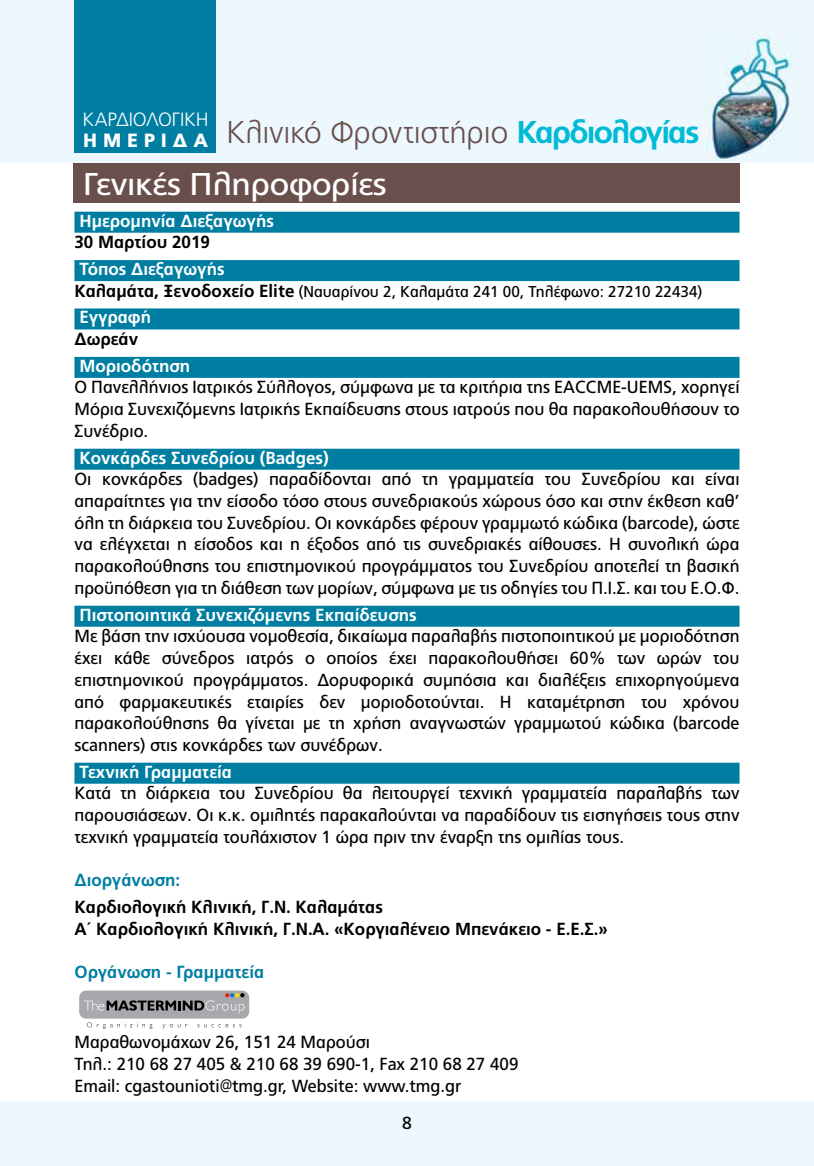
<style>
.page{position:relative;width:814px;height:1166px;background:#fff}
.page>*{position:absolute;margin:0;border:0;box-sizing:border-box;transform-origin:0 0}
.t1{font:300 31.5px "PF Catalog";letter-spacing:-.005em;color:#6a504d}
.t2{font:31.5px "PF Catalog";letter-spacing:-.01em;color:#fff;scale:1.06 1}
.t3{font:300 19.25px "PF Catalog";letter-spacing:-.01em;color:#fff}
.t4{font:900 19.25px "PF Catalog";letter-spacing:.285em;color:#fff}
.t5{font:17.5px/21.7px "PF Catalog";color:#000;text-align:justify}
.t6{font:700 17.5px "PF Catalog";color:#fff}
.t7{font:700 17.5px/21.7px "PF Catalog";color:#000}
.t8{font:700 17.5px "PF Catalog";color:#007ea2}
.t9{font:15.75px "PF Catalog";color:#000}
.s1{font-weight:700;color:#00bad6}
.s2{font-weight:700;font-size:17.5px}
</style>
<div class="page">
<div style="left:0;top:0;width:814px;height:162px;background:#ecf8fe"></div>
<div style="left:0;top:1101px;width:814px;height:65px;background:#ecf8fe"></div>
<img style="left:706px;top:34px;width:86px;height:125px">
<div style="left:74px;top:0;width:141px;height:153px;background:#007ea2"></div>
<div style="left:74px;top:212px;width:665px;height:21px;background:#007ea2"></div>
<div style="left:74px;top:260px;width:665px;height:21px;background:#007ea2"></div>
<div style="left:74px;top:308px;width:665px;height:21px;background:#007ea2"></div>
<div style="left:74px;top:357px;width:665px;height:21px;background:#007ea2"></div>
<div style="left:74px;top:449px;width:665px;height:21px;background:#007ea2"></div>
<div style="left:74px;top:606px;width:665px;height:21px;background:#007ea2"></div>
<div style="left:74px;top:763px;width:665px;height:21px;background:#007ea2"></div>
<div style="left:79px;top:990px;width:170px;height:28px;background:#a7a9ac;border-radius:7px"></div>
<svg style="left:87px;top:1022px;width:65px;height:7px"></svg>
<svg style="left:162px;top:1024px;width:25px;height:5px"></svg>
<svg style="left:197px;top:1024px;width:44px;height:3px"></svg>
<svg style="left:84px;top:993px;width:160px;height:21px"></svg>
<div style="left:73px;top:163px;width:666px;height:40px;background:#6a504d"></div>
<p class="t3" style="left:82px;top:109px;width:127px">ΚΑΡΔΙΟΛΟΓΙΚΗ</p>
<p class="t4" style="left:83px;top:129px;width:127px">ΗΜΕΡΙΔΑ</p>
<h1 class="t1" style="left:226px;top:114px;width:474px">Κλινικό Φροντιστήριο <span class="s1">Καρδιολογίας</span></h1>
<h1 class="t2" style="left:83px;top:166px;width:288px">Γενικές Πληροφορίες</h1>
<p class="t6" style="left:79px;top:210px;width:196px">Ημερομηνία Διεξαγωγής</p>
<p class="t7" style="left:74px;top:231px;width:137px">30 Μαρτίου 2019</p>
<p class="t6" style="left:79px;top:259px;width:147px">Τόπος Διεξαγωγής</p>
<p class="t9" style="left:74px;top:282px;width:629px"><span class="s2">Καλαμάτα, Ξενοδοχείο Elite</span> (Ναυαρίνου 2, Καλαμάτα 241 00, Τηλέφωνο: 27210 22434)</p>
<p class="t6" style="left:79px;top:307px;width:73px">Εγγραφή</p>
<p class="t7" style="left:74px;top:328px;width:65px">Δωρεάν</p>
<p class="t6" style="left:79px;top:355px;width:112px">Μοριοδότηση</p>
<p class="t5" style="left:74px;top:377px;width:666px">Ο Πανελλήνιος Ιατρικός Σύλλογος, σύμφωνα με τα κριτήρια της EACCME-UEMS, χορηγεί Μόρια Συνεχιζόμενης Ιατρικής Εκπαίδευσης στους ιατρούς που θα παρακολουθήσουν το Συνέδριο.</p>
<p class="t6" style="left:79px;top:447px;width:251px">Κονκάρδες Συνεδρίου (Badges)</p>
<p class="t5" style="left:74px;top:468px;width:666px">Οι κονκάρδες (badges) παραδίδονται από τη γραμματεία του Συνεδρίου και είναι απαραίτητες για την είσοδο τόσο στους συνεδριακούς χώρους όσο και στην έκθεση καθ’ όλη τη διάρκεια του Συνεδρίου. Οι κονκάρδες φέρουν γραμμωτό κώδικα (barcode), ώστε να ελέγχεται η είσοδος και η έξοδος από τις συνεδριακές αίθουσες. Η συνολική ώρα παρακολούθησης του επιστημονικού προγράμματος του Συνεδρίου αποτελεί τη βασική προϋπόθεση για τη διάθεση των μορίων, σύμφωνα με τις οδηγίες του Π.Ι.Σ. και του Ε.Ο.Φ.</p>
<p class="t6" style="left:79px;top:604px;width:338px">Πιστοποιητικά Συνεχιζόμενης Εκπαίδευσης</p>
<p class="t5" style="left:74px;top:625px;width:666px">Με βάση την ισχύουσα νομοθεσία, δικαίωμα παραλαβής πιστοποιητικού με μοριοδότηση έχει κάθε σύνεδρος ιατρός ο οποίος έχει παρακολουθήσει 60% των ωρών του επιστημονικού προγράμματος. Δορυφορικά συμπόσια και διαλέξεις επιχορηγούμενα από φαρμακευτικές εταιρίες δεν μοριοδοτούνται. Η καταμέτρηση του χρόνου παρακολούθησης θα γίνεται με τη χρήση αναγνωστών γραμμωτού κώδικα (barcode scanners) στις κονκάρδες των συνέδρων.</p>
<p class="t6" style="left:79px;top:761px;width:154px">Τεχνική Γραμματεία</p>
<p class="t5" style="left:74px;top:782px;width:666px">Κατά τη διάρκεια του Συνεδρίου θα λειτουργεί τεχνική γραμματεία παραλαβής των παρουσιάσεων. Οι κ.κ. ομιλητές παρακαλούνται να παραδίδουν τις εισηγήσεις τους στην τεχνική γραμματεία τουλάχιστον 1 ώρα πριν την έναρξη της ομιλίας τους.</p>
<p class="t8" style="left:74px;top:870px;width:107px">Διοργάνωση:</p>
<p class="t7" style="left:74px;top:896px;width:535px">Καρδιολογική Κλινική, Γ.Ν. Καλαμάτας<br>Α΄ Καρδιολογική Κλινική, Γ.Ν.Α. «Κοργιαλένειο Μπενάκειο - Ε.Ε.Σ.»</p>
<p class="t8" style="left:74px;top:962px;width:191px">Οργάνωση - Γραμματεία</p>
<p class="t5" style="left:74px;top:1031px;width:445px;text-align:left">Μαραθωνομάχων 26, 151 24 Μαρούσι<br>Τηλ.: 210 68 27 405 &amp; 210 68 39 690-1, Fax 210 68 27 409<br>Email: cgastounioti@tmg.gr, Website: www.tmg.gr</p>
<p class="t5" style="left:402px;top:1112px;width:11px">8</p>
</div>
